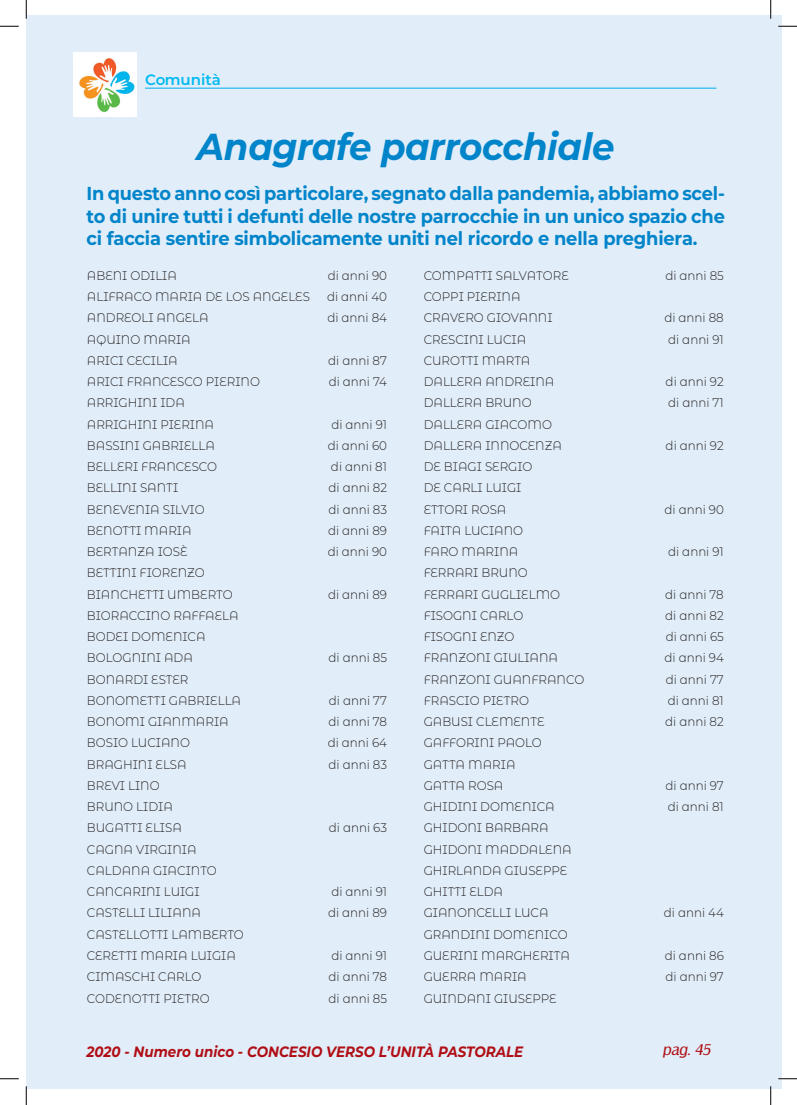
<style>
.page{position:relative;width:797px;height:1105px;background:#fff}
.page>*{position:absolute;margin:0;border:0;box-sizing:border-box;transform-origin:0 0}
.t1{font:italic 700 37.5px "Montserrat";letter-spacing:-.01em;color:#0084ca;scale:.95 1}
.t2{font:700 18.75px/22.5px "Montserrat";letter-spacing:-.01em;color:#0084ca;text-align:justify;scale:.95 1}
.t3{font:italic 700 15px "Montserrat";color:#b00d15;scale:.9 1}
.t4{font:600 15px "Montserrat";color:#00baf1}
.t5{font:italic 15px "Salzburg";color:#b00d15}
.t6{font:300 12.5px "Montserrat Alternates";color:#231f20;scale:.95 1}
</style>
<div class="page">
<div style="left:26px;top:16px;width:755px;height:1073px;background:#e1edf8"></div>
<hr style="left:145px;top:88px;width:571px;height:1px;background:#00aeef">
<img style="left:73px;top:53px;width:64px;height:64px">
<svg style="left:0;top:25px;width:19px;height:2px"></svg>
<svg style="left:778px;top:25px;width:19px;height:2px"></svg>
<svg style="left:0;top:1078px;width:19px;height:1px"></svg>
<svg style="left:778px;top:1078px;width:19px;height:1px"></svg>
<svg style="left:25px;top:0;width:2px;height:19px"></svg>
<svg style="left:25px;top:1086px;width:2px;height:19px"></svg>
<svg style="left:770px;top:0;width:1px;height:19px"></svg>
<svg style="left:770px;top:1086px;width:1px;height:19px"></svg>
<p class="t4" style="left:145px;top:69px;width:77px">Comunità</p>
<p class="t1" style="left:197px;top:120px;width:441px">Anagrafe parrocchiale</p>
<p class="t2" style="left:86px;top:181px;width:673px">In questo anno così particolare, segnato dalla pandemia, abbiamo scel&shy;to di unire tutti i defunti delle nostre parrocchie in un unico spazio che ci faccia sentire simbolicamente uniti nel ricordo e nella preghiera.</p>
<p class="t6" style="left:87px;top:267px;width:96px">ABENI ODILIA</p>
<p class="t6" style="left:328px;top:267px;width:64px">di anni 90</p>
<p class="t6" style="left:87px;top:288px;width:236px">ALIFRACO MARIA DE LOS ANGELES</p>
<p class="t6" style="left:327px;top:288px;width:65px">di anni 40</p>
<p class="t6" style="left:87px;top:309px;width:130px">ANDREOLI ANGELA</p>
<p class="t6" style="left:327px;top:309px;width:64px">di anni 84</p>
<p class="t6" style="left:87px;top:331px;width:111px">AQUINO MARIA</p>
<p class="t6" style="left:87px;top:352px;width:97px">ARICI CECILIA</p>
<p class="t6" style="left:328px;top:352px;width:63px">di anni 87</p>
<p class="t6" style="left:87px;top:373px;width:184px">ARICI FRANCESCO PIERINO</p>
<p class="t6" style="left:329px;top:373px;width:63px">di anni 74</p>
<p class="t6" style="left:87px;top:394px;width:105px">ARRIGHINI IDA</p>
<p class="t6" style="left:87px;top:416px;width:135px">ARRIGHINI PIERINA</p>
<p class="t6" style="left:331px;top:416px;width:60px">di anni 91</p>
<p class="t6" style="left:87px;top:437px;width:136px">BASSINI GABRIELLA</p>
<p class="t6" style="left:328px;top:437px;width:64px">di anni 60</p>
<p class="t6" style="left:87px;top:458px;width:139px">BELLERI FRANCESCO</p>
<p class="t6" style="left:331px;top:458px;width:60px">di anni 81</p>
<p class="t6" style="left:87px;top:479px;width:98px">BELLINI SANTI</p>
<p class="t6" style="left:328px;top:479px;width:63px">di anni 82</p>
<p class="t6" style="left:87px;top:501px;width:125px">BENEVENIA SILVIO</p>
<p class="t6" style="left:328px;top:501px;width:63px">di anni 83</p>
<p class="t6" style="left:87px;top:522px;width:112px">BENOTTI MARIA</p>
<p class="t6" style="left:328px;top:522px;width:64px">di anni 89</p>
<p class="t6" style="left:87px;top:543px;width:107px">BERTANZA IOSÈ</p>
<p class="t6" style="left:328px;top:543px;width:64px">di anni 90</p>
<p class="t6" style="left:87px;top:564px;width:126px">BETTINI FIORENZO</p>
<p class="t6" style="left:87px;top:586px;width:155px">BIANCHETTI UMBERTO</p>
<p class="t6" style="left:328px;top:586px;width:64px">di anni 89</p>
<p class="t6" style="left:87px;top:607px;width:161px">BIORACCINO RAFFAELA</p>
<p class="t6" style="left:87px;top:628px;width:126px">BODEI DOMENICA</p>
<p class="t6" style="left:87px;top:649px;width:113px">BOLOGNINI ADA</p>
<p class="t6" style="left:328px;top:649px;width:63px">di anni 85</p>
<p class="t6" style="left:87px;top:671px;width:108px">BONARDI ESTER</p>
<p class="t6" style="left:87px;top:692px;width:164px">BONOMETTI GABRIELLA</p>
<p class="t6" style="left:329px;top:692px;width:63px">di anni 77</p>
<p class="t6" style="left:87px;top:713px;width:151px">BONOMI GIANMARIA</p>
<p class="t6" style="left:328px;top:713px;width:63px">di anni 78</p>
<p class="t6" style="left:87px;top:734px;width:110px">BOSIO LUCIANO</p>
<p class="t6" style="left:328px;top:734px;width:64px">di anni 64</p>
<p class="t6" style="left:87px;top:756px;width:107px">BRAGHINI ELSA</p>
<p class="t6" style="left:328px;top:756px;width:63px">di anni 83</p>
<p class="t6" style="left:87px;top:777px;width:78px">BREVI LINO</p>
<p class="t6" style="left:87px;top:798px;width:92px">BRUNO LIDIA</p>
<p class="t6" style="left:87px;top:819px;width:101px">BUGATTI ELISA</p>
<p class="t6" style="left:329px;top:819px;width:63px">di anni 63</p>
<p class="t6" style="left:87px;top:841px;width:117px">CAGNA VIRGINIA</p>
<p class="t6" style="left:87px;top:862px;width:138px">CALDANA GIACINTO</p>
<p class="t6" style="left:87px;top:883px;width:120px">CANCARINI LUIGI</p>
<p class="t6" style="left:331px;top:883px;width:60px">di anni 91</p>
<p class="t6" style="left:87px;top:904px;width:122px">CASTELLI LILIANA</p>
<p class="t6" style="left:328px;top:904px;width:64px">di anni 89</p>
<p class="t6" style="left:87px;top:926px;width:167px">CASTELLOTTI LAMBERTO</p>
<p class="t6" style="left:87px;top:947px;width:158px">CERETTI MARIA LUIGIA</p>
<p class="t6" style="left:331px;top:947px;width:60px">di anni 91</p>
<p class="t6" style="left:87px;top:968px;width:122px">CIMASCHI CARLO</p>
<p class="t6" style="left:328px;top:968px;width:63px">di anni 78</p>
<p class="t6" style="left:87px;top:989px;width:131px">CODENOTTI PIETRO</p>
<p class="t6" style="left:328px;top:989px;width:63px">di anni 85</p>
<p class="t6" style="left:423px;top:267px;width:154px">COMPATTI SALVATORE</p>
<p class="t6" style="left:665px;top:267px;width:63px">di anni 85</p>
<p class="t6" style="left:423px;top:288px;width:104px">COPPI PIERINA</p>
<p class="t6" style="left:423px;top:309px;width:137px">CRAVERO GIOVANNI</p>
<p class="t6" style="left:664px;top:309px;width:64px">di anni 88</p>
<p class="t6" style="left:423px;top:331px;width:109px">CRESCINI LUCIA</p>
<p class="t6" style="left:668px;top:331px;width:60px">di anni 91</p>
<p class="t6" style="left:423px;top:352px;width:114px">CUROTTI MARTA</p>
<p class="t6" style="left:423px;top:373px;width:139px">DALLERA ANDREINA</p>
<p class="t6" style="left:665px;top:373px;width:63px">di anni 92</p>
<p class="t6" style="left:423px;top:394px;width:115px">DALLERA BRUNO</p>
<p class="t6" style="left:668px;top:394px;width:60px">di anni 71</p>
<p class="t6" style="left:423px;top:416px;width:137px">DALLERA GIACOMO</p>
<p class="t6" style="left:423px;top:437px;width:147px">DALLERA INNOCENZA</p>
<p class="t6" style="left:665px;top:437px;width:63px">di anni 92</p>
<p class="t6" style="left:423px;top:458px;width:116px">DE BIAGI SERGIO</p>
<p class="t6" style="left:423px;top:479px;width:104px">DE CARLI LUIGI</p>
<p class="t6" style="left:423px;top:501px;width:89px">ETTORI ROSA</p>
<p class="t6" style="left:664px;top:501px;width:64px">di anni 90</p>
<p class="t6" style="left:423px;top:522px;width:106px">FAITA LUCIANO</p>
<p class="t6" style="left:423px;top:543px;width:101px">FARO MARINA</p>
<p class="t6" style="left:668px;top:543px;width:60px">di anni 91</p>
<p class="t6" style="left:423px;top:564px;width:111px">FERRARI BRUNO</p>
<p class="t6" style="left:423px;top:586px;width:145px">FERRARI GUGLIELMO</p>
<p class="t6" style="left:665px;top:586px;width:63px">di anni 78</p>
<p class="t6" style="left:423px;top:607px;width:106px">FISOGNI CARLO</p>
<p class="t6" style="left:665px;top:607px;width:63px">di anni 82</p>
<p class="t6" style="left:423px;top:628px;width:97px">FISOGNI ENZO</p>
<p class="t6" style="left:665px;top:628px;width:63px">di anni 65</p>
<p class="t6" style="left:423px;top:649px;width:143px">FRANZONI GIULIANA</p>
<p class="t6" style="left:664px;top:649px;width:64px">di anni 94</p>
<p class="t6" style="left:423px;top:671px;width:171px">FRANZONI GUANFRANCO</p>
<p class="t6" style="left:665px;top:671px;width:63px">di anni 77</p>
<p class="t6" style="left:423px;top:692px;width:112px">FRASCIO PIETRO</p>
<p class="t6" style="left:667px;top:692px;width:60px">di anni 81</p>
<p class="t6" style="left:423px;top:713px;width:129px">GABUSI CLEMENTE</p>
<p class="t6" style="left:665px;top:713px;width:63px">di anni 82</p>
<p class="t6" style="left:423px;top:734px;width:126px">GAFFORINI PAOLO</p>
<p class="t6" style="left:423px;top:756px;width:98px">GATTA MARIA</p>
<p class="t6" style="left:423px;top:777px;width:85px">GATTA ROSA</p>
<p class="t6" style="left:665px;top:777px;width:63px">di anni 97</p>
<p class="t6" style="left:423px;top:798px;width:139px">GHIDINI DOMENICA</p>
<p class="t6" style="left:667px;top:798px;width:60px">di anni 81</p>
<p class="t6" style="left:423px;top:819px;width:133px">GHIDONI BARBARA</p>
<p class="t6" style="left:423px;top:841px;width:157px">GHIDONI MADDALENA</p>
<p class="t6" style="left:423px;top:862px;width:153px">GHIRLANDA GIUSEPPE</p>
<p class="t6" style="left:423px;top:883px;width:85px">GHITTI ELDA</p>
<p class="t6" style="left:423px;top:904px;width:133px">GIANONCELLI LUCA</p>
<p class="t6" style="left:664px;top:904px;width:65px">di anni 44</p>
<p class="t6" style="left:423px;top:926px;width:153px">GRANDINI DOMENICO</p>
<p class="t6" style="left:423px;top:947px;width:155px">GUERINI MARGHERITA</p>
<p class="t6" style="left:664px;top:947px;width:64px">di anni 86</p>
<p class="t6" style="left:423px;top:968px;width:110px">GUERRA MARIA</p>
<p class="t6" style="left:665px;top:968px;width:63px">di anni 97</p>
<p class="t6" style="left:423px;top:989px;width:142px">GUINDANI GIUSEPPE</p>
<p class="t3" style="left:86px;top:1041px;width:487px">2020 - Numero unico - CONCESIO VERSO L’UNITÀ PASTORALE</p>
<p class="t5" style="left:662px;top:1041px;width:50px">pag. 45</p>
</div>
